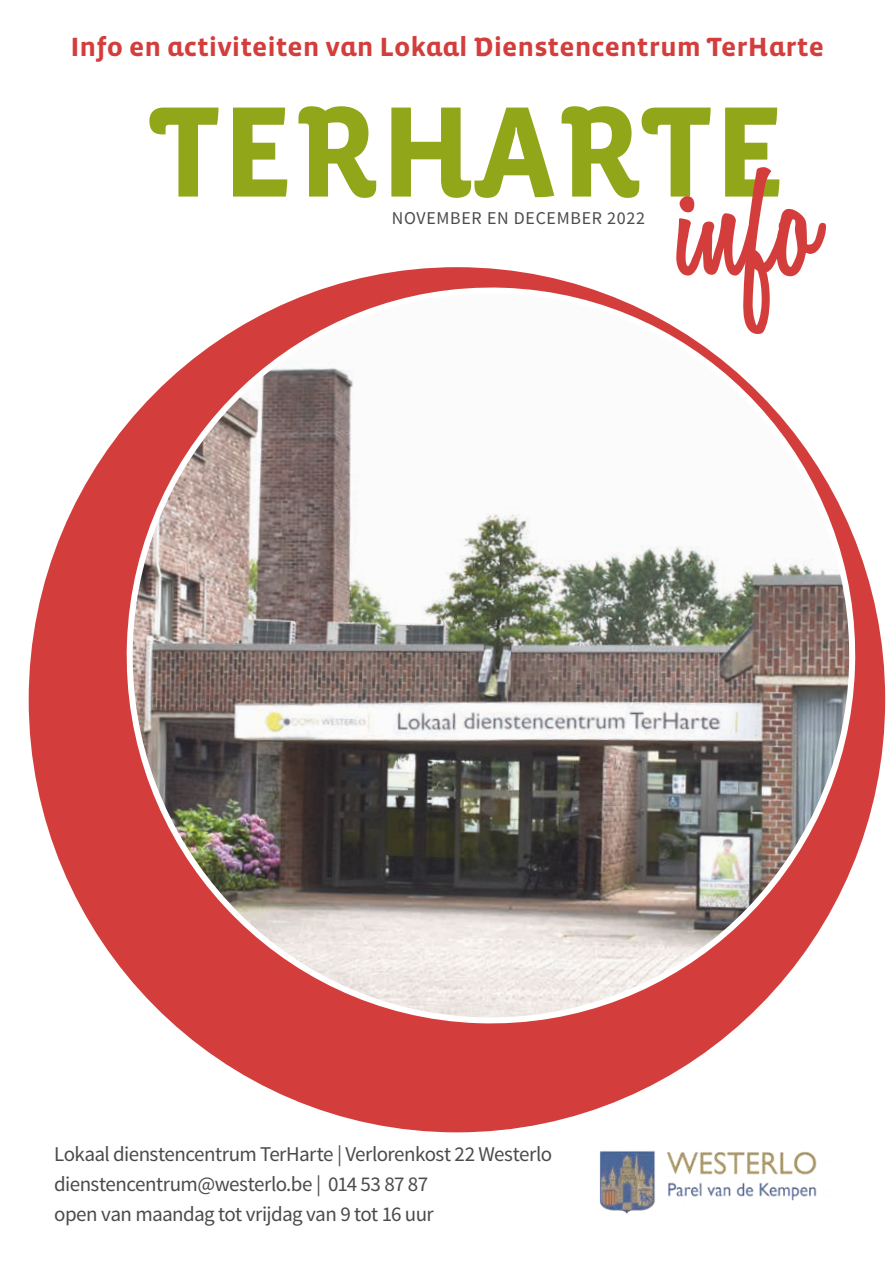
<style>
.page{position:relative;width:893px;height:1263px;background:#fff}
.page>*{position:absolute;margin:0;border:0;box-sizing:border-box;transform-origin:0 0}
.t1{font:150px "Variane Script";color:#d33e3c}
.t2{font:700 132px "Vista Sans Alt";color:#91a619}
.t3{font:700 27px "Vista Sans Alt";color:#d33e3c;scale:1.06 1}
.t4{font:21px/30px "Source Sans Pro";letter-spacing:-.03em;color:#4b4b4a}
.t5{font:18px "Source Sans Pro";letter-spacing:.04em;color:#4b4b4a}
</style>
<div class="page">
<img style="left:599px;top:1151px;width:218px;height:63px">
<div style="left:29px;top:267px;width:856px;height:865px;background:#d33e3c;border-radius:50%"></div>
<img style="left:117px;top:278px;width:748px;height:749px">
<p class="t3" style="left:70px;top:33px;width:712px">Info en activiteiten van Lokaal Dienstencentrum TerHarte</p>
<h2 class="t2" style="left:151px;top:85px;width:636px">TERHARTE</h2>
<p class="t5" style="left:392px;top:206px;width:255px">NOVEMBER EN DECEMBER 2022</p>
<h1 class="t1" style="left:676px;top:142px;width:138px">info</h1>
<p class="t4" style="left:54px;top:1139px;width:499px">Lokaal dienstencentrum TerHarte | Verlorenkost 22 Westerlo dienstencentrum@westerlo.be | 014 53 87 87<br>open van maandag tot vrijdag van 9 tot 16 uur</p>
</div>
